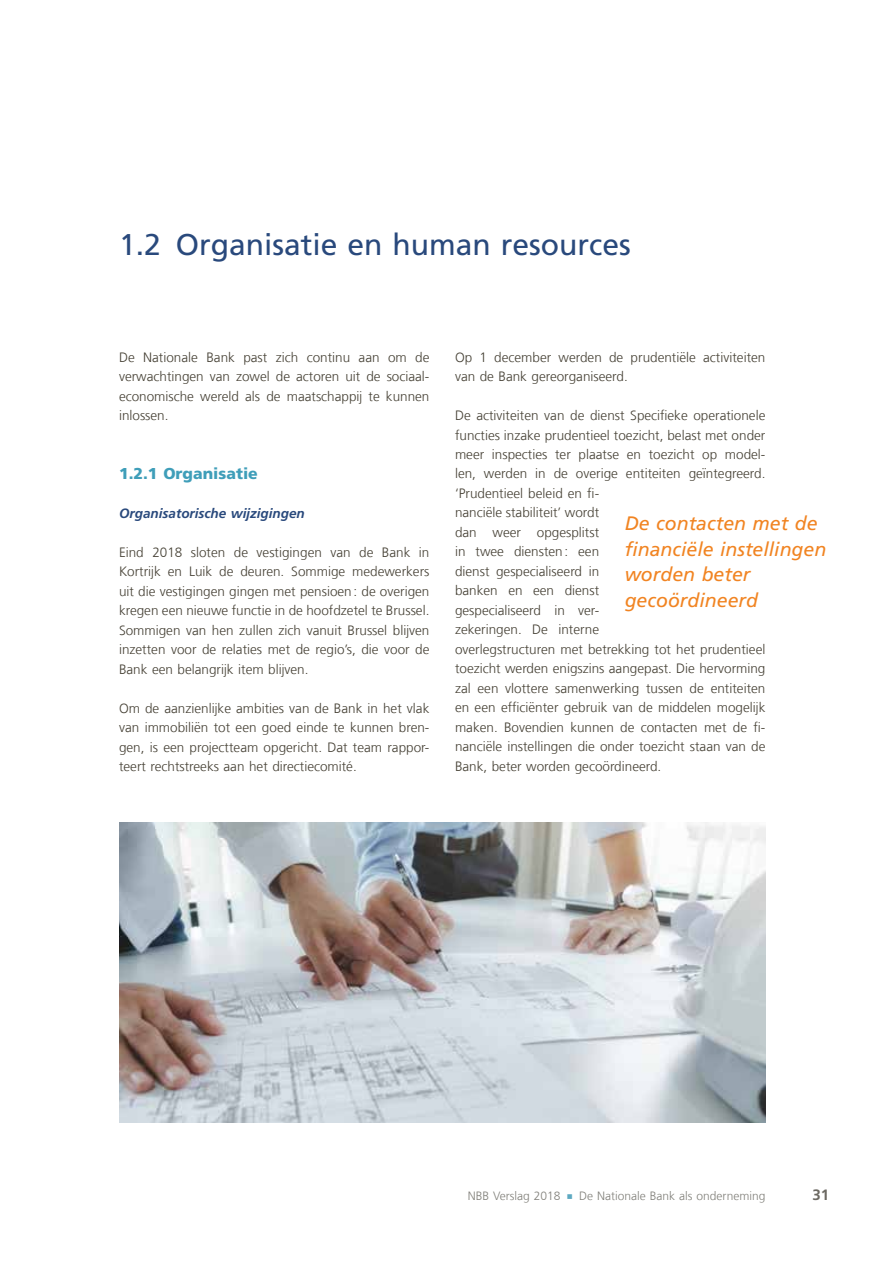
<style>
.page{position:relative;width:893px;height:1263px;background:#fff}
.page>*{position:absolute;margin:0;border:0;box-sizing:border-box;transform-origin:0 0}
.t1{font:30px "Frutiger LT Com";color:#29497c}
.t2{font:italic 19.5px/25.5px "Frutiger LT Com";color:#f18422}
.t3{font:900 15.75px "Frutiger LT Com";color:#3f9eb9}
.t4{font:700 15px "Frutiger LT Com";color:#6d6a63}
.t5{font:300 13.5px/19.5px "Frutiger LT Com";color:#454034;text-align:justify}
.t6{font:italic 700 13.5px "Frutiger LT Com";color:#29497c}
.t7{font:300 12px "Frutiger LT Com";color:#81807a}
.s1{color:#5ea9c1}
</style>
<div class="page">
<img style="left:119px;top:822px;width:646px;height:300px">
<h1 class="t1" style="left:119px;top:226px;width:513px">1.2 Organisatie en human resources</h1>
<p class="t5" style="left:119px;top:347px;width:312px">De Nationale Bank past zich continu aan om de verwachtingen van zowel de actoren uit de sociaal&shy;economische wereld als de maatschappij te kunnen inlossen.</p>
<p class="t3" style="left:119px;top:463px;width:140px">1.2.1 Organisatie</p>
<p class="t6" style="left:119px;top:505px;width:187px">Organisatorische wijzigingen</p>
<p class="t5" style="left:119px;top:542px;width:312px">Eind 2018 sloten de vestigingen van de Bank in Kortrijk en Luik de deuren. Sommige medewerkers uit die vestigingen gingen met pensioen: de overigen kregen een nieuwe functie in de hoofdzetel te Brussel.<br>Sommigen van hen zullen zich vanuit Brussel blijven inzetten voor de relaties met de regio’s, die voor de Bank een belangrijk item blijven.</p>
<p class="t5" style="left:119px;top:698px;width:312px">Om de aanzienlijke ambities van de Bank in het vlak van immobiliën tot een goed einde te kunnen bren&shy;gen, is een projectteam opgericht. Dat team rappor&shy;teert rechtstreeks aan het directiecomité.</p>
<p class="t5" style="left:455px;top:347px;width:312px">Op 1 december werden de prudentiële activiteiten van de Bank gereorganiseerd.</p>
<p class="t5" style="left:455px;top:405px;width:312px;text-align:left">De activiteiten van de dienst Specifieke operationele functies inzake prudentieel toezicht, belast met onder meer inspecties ter plaatse en toezicht op model&shy;len, werden in de overige entiteiten geïntegreerd. ‘Prudentieel beleid en fi-<br>nanciële stabiliteit’ wordt<br>dan weer opgesplitst<br>in twee diensten: een<br>dienst gespecialiseerd in<br>banken en een dienst<br>gespecialiseerd in ver-<br>zekeringen. De interne<br>overlegstructuren met betrekking tot het prudentieel toezicht werden enigszins aangepast. Die hervorming zal een vlottere samenwerking tussen de entiteiten en een efficiënter gebruik van de middelen mogelijk maken. Bovendien kunnen de contacten met de fi&shy;nanciële instellingen die onder toezicht staan van de Bank, beter worden gecoördineerd.</p>
<h2 class="t2" style="left:625px;top:511px;width:203px">De contacten met de financiële instellingen worden beter gecoördineerd</h2>
<p class="t7" style="left:468px;top:1188px;width:299px">NBB Verslag 2018 <span class="s1">○</span> De Nationale Bank als onderneming</p>
<p class="t4" style="left:812px;top:1186px;width:18px">31</p>
</div>
